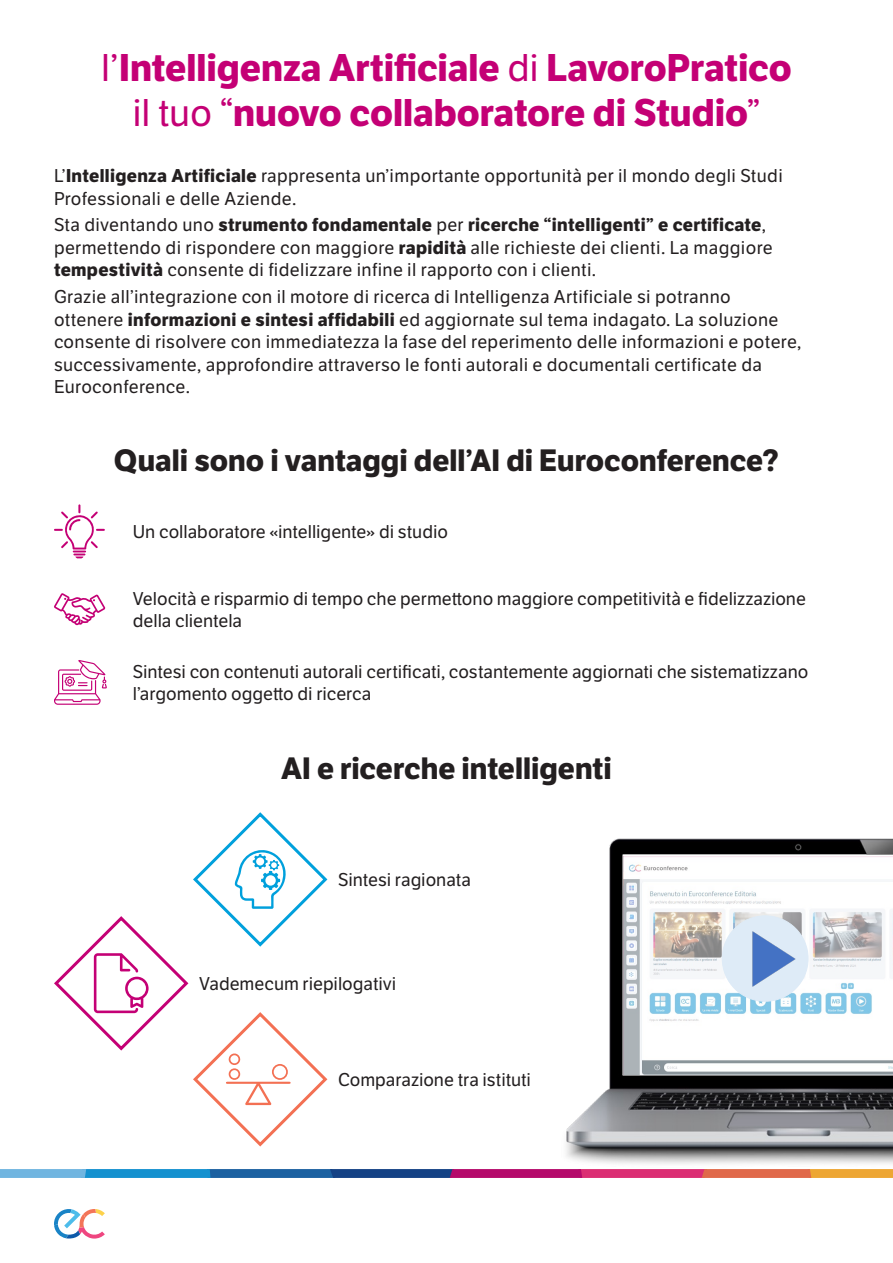
<style>
.page{position:relative;width:893px;height:1263px;background:#fff}
.page>*{position:absolute;margin:0;border:0;box-sizing:border-box;transform-origin:0 0}
.t1{font:700 37.5px "LFT Etica";color:#c40075}
.t2{font:700 30px "LFT Etica";color:#231f20}
.t3{font:18px/22.5px "LFT Etica";letter-spacing:.02em;color:#231f20}
.t4{font:18px/22.5px "LFT Etica";color:#231f20}
.t5{font:18px "LFT Etica";letter-spacing:-.005em;color:#231f20}
.s1{font-weight:400}
.s2{font-weight:700}
</style>
<div class="page">
<svg style="left:0;top:1169px;width:893px;height:9px;background:#7e6188"></svg>
<svg style="left:54px;top:1209px;width:51px;height:29px"></svg>
<svg style="left:54px;top:504px;width:51px;height:54px"></svg>
<svg style="left:54px;top:593px;width:51px;height:33px"></svg>
<svg style="left:54px;top:660px;width:53px;height:45px"></svg>
<img style="left:566px;top:838px;width:327px;height:326px">
<img style="left:624px;top:856px;width:269px;height:218px">
<div style="left:722px;top:916px;width:86px;height:85px;background:#deebf7;border-radius:50%"></div>
<img style="left:738px;top:923px;width:71px;height:71px">
<svg style="left:54px;top:812px;width:274px;height:335px"></svg>
<p class="t1" style="left:101px;top:45px;width:692px"><span class="s1">l’</span>Intelligenza Artificiale <span class="s1">di</span> LavoroPratico</p>
<p class="t1" style="left:133px;top:90px;width:629px"><span class="s1">il tuo “</span>nuovo collaboratore di Studio<span class="s1">”</span></p>
<p class="t3" style="left:54px;top:165px;width:730px">L’<span class="s2">Intelligenza Artificiale</span> rappresenta un’importante opportunità per il mondo degli Studi<br>Professionali e delle Aziende.</p>
<p class="t3" style="left:54px;top:214px;width:720px">Sta diventando uno <span class="s2">strumento fondamentale</span> per <span class="s2">ricerche “intelligenti” e certificate</span>, permettendo di rispondere con maggiore <span class="s2">rapidità</span> alle richieste dei clienti. La maggiore <span class="s2">tempestività</span> consente di fidelizzare infine il rapporto con i clienti.</p>
<p class="t3" style="left:54px;top:286px;width:749px">Grazie all’integrazione con il motore di ricerca di Intelligenza Artificiale si potranno ottenere <span class="s2">informazioni e sintesi affidabili</span> ed aggiornate sul tema indagato. La soluzione consente di risolvere con immediatezza la fase del reperimento delle informazioni e potere, successivamente, approfondire attraverso le fonti autorali e documentali certificate da Euroconference.</p>
<p class="t2" style="left:114px;top:442px;width:666px">Quali sono i vantaggi dell’AI di Euroconference?</p>
<p class="t5" style="left:133px;top:521px;width:317px">Un collaboratore «intelligente» di studio</p>
<p class="t4" style="left:133px;top:587px;width:675px">Velocità e risparmio di tempo che permettono maggiore competitività e fidelizzazione della clientela</p>
<p class="t4" style="left:133px;top:660px;width:677px">Sintesi con contenuti autorali certificati, costantemente aggiornati che sistematizzano l’argomento oggetto di ricerca</p>
<p class="t2" style="left:281px;top:750px;width:332px">AI e ricerche intelligenti</p>
<p class="t5" style="left:338px;top:869px;width:134px">Sintesi ragionata</p>
<p class="t4" style="left:199px;top:973px;width:199px">Vademecum riepilogativi</p>
<p class="t5" style="left:338px;top:1069px;width:194px">Comparazione tra istituti</p>
</div>
